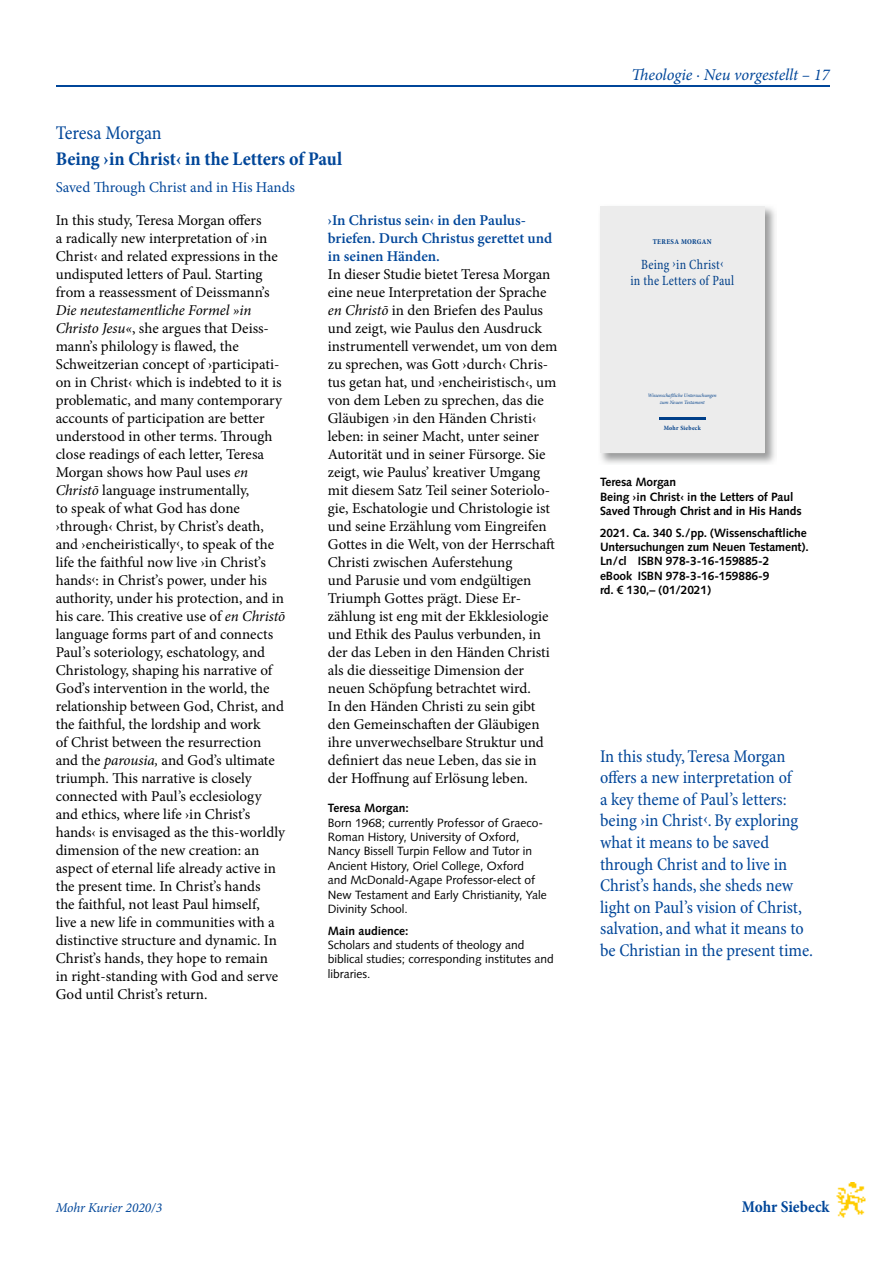
<style>
.page{position:relative;width:893px;height:1263px;background:#fff}
.page>*{position:absolute;margin:0;border:0;box-sizing:border-box;transform-origin:0 0}
.t1{font:700 condensed 19.5px "Minion Pro";color:#004699}
.t2{font:condensed 19.5px "Minion Pro";letter-spacing:-.005em;color:#004699}
.t3{font:condensed 18px/21.6px "Minion Pro";letter-spacing:-.005em;color:#004699}
.t4{font:italic 16.5px "Minion Pro";letter-spacing:-.005em;color:#004699}
.t5{font:700 condensed 16.5px "Minion Pro";color:#004699}
.t6{font:15px/18px "Minion Pro";color:#000}
.t7{font:600 15px/18px "Minion Pro";color:#004699}
.t8{font:15px "Minion Pro";letter-spacing:-.005em;color:#004699}
.t9{font:condensed 14.25px/15.5px "Minion Pro";letter-spacing:.02em;color:#003f89;text-align:center;scale:.91 1}
.t10{font:italic 13.5px "Minion Pro";letter-spacing:-.005em;color:#004699}
.t11{font:12px/14.4px "Syntax LT Std";color:#000}
.t12{font:700 12px/14.4px "Syntax LT Std";letter-spacing:-.01em;color:#000}
.t13{font:700 condensed 7.35px "Minion Pro";letter-spacing:.04em;color:#003f89}
.t14{font:700 6.45px "Minion Pro";letter-spacing:.04em;color:#003f89;scale:.93 1}
.t15{font:italic 5.1px/7.1px "Minion Pro";letter-spacing:-.01em;color:#003f89;text-align:center}
.s1{font-style:italic}
.s2{font-stretch:condensed}
</style>
<div class="page">
<img style="left:836px;top:1182px;width:30px;height:36px">
<hr style="left:56px;top:86px;width:774px;height:1px;background:#004699">
<img style="left:600px;top:206px;width:175px;height:258px">
<div style="left:600px;top:206px;width:164px;height:247px;background:#ececec"></div>
<hr style="left:659px;top:417px;width:46px;height:3px;background:#003f89">
<h1 class="t2" style="left:56px;top:121px;width:108px">Teresa Morgan</h1>
<h1 class="t1" style="left:56px;top:146px;width:288px">Being ›in Christ‹ in the Letters of Paul</h1>
<p class="t8" style="left:56px;top:177px;width:241px">Saved Through Christ and in His Hands</p>
<p class="t6" style="left:56px;top:212px;width:224px">In this study, Teresa Morgan offers<br>a radically new interpretation of ›in Christ‹ and related expressions in the undisputed letters of Paul. Starting from a reassessment of Deissmann’s</p>
<p class="t6" style="left:56px;top:302px;width:231px"><span class="s1">Die neutestamentliche Formel »in Christo Jesu«</span>, she argues that Deiss&shy;mann’s philology is flawed, the Schweitzerian concept of ›participati&shy;on in Christ‹ which is indebted to it is problematic, and many contemporary accounts of participation are better understood in other terms. Through close readings of each letter, Teresa Morgan shows how Paul uses <span class="s1">en Christō</span> language instrumentally,<br>to speak of what God has done ›through‹ Christ, by Christ’s death, and ›encheiristically<span class="s2">‹</span>, to speak of the life the faithful now live ›in Christ’s hands<span class="s2">‹</span>: in Christ’s power, under his authority, under his protection, and in his care. This creative use of <span class="s1">en Christō </span>language forms part of and connects Paul’s soteriology, eschatology, and Christology, shaping his narrative of God’s intervention in the world, the relationship between God, Christ, and the faithful, the lordship and work<br>of Christ between the resurrection and the <span class="s1">parousia,</span> and God’s ultimate triumph. This narrative is closely connected with Paul’s ecclesiology and ethics, where life ›in Christ’s hands‹ is envisaged as the this-worldly dimension of the new creation: an aspect of eternal life already active in the present time. In Christ’s hands<br>the faithful, not least Paul himself,<br>live a new life in communities with a distinctive structure and dynamic. In Christ’s hands, they hope to remain<br>in right-standing with God and serve God until Christ’s return.</p>
<p class="t7" style="left:328px;top:211px;width:226px">›In Christus sein‹ in den Paulus&shy;briefen. Durch Christus gerettet und in seinen Händen.</p>
<p class="t6" style="left:328px;top:266px;width:231px">In dieser Studie bietet T eresa Morgan eine neue Interpretation der Sprache <span class="s1">en Christō</span> in den Briefen des Paulus und zeigt, wie Paulus den Ausdruck instrumentell verwendet, um von dem zu sprechen, was Gott ›durch‹ Chris&shy;tus getan hat, und ›encheiristisch‹, um von dem Leben zu sprechen, das die Gläubigen ›in den Händen Christi‹ leben: in seiner Macht, unter seiner Autorität und in seiner Fürsorge. Sie zeigt, wie Paulus’ kreativer Umgang mit diesem Satz Teil seiner Soteriolo&shy;gie, Eschatologie und Christologie ist und seine Erzählung vom Eingreifen Gottes in die Welt, von der Herrschaft Christi zwischen Auferstehung<br>und Parusie und vom endgültigen Triumph Gottes prägt. Diese Er&shy;zählung ist eng mit der Ekklesiologie und Ethik des Paulus verbunden, in der das Leben in den Händen Christi als die diesseitige Dimension der neuen Schöpfung betrachtet wird.<br>In den Händen Christi zu sein gibt den Gemeinschaften der Gläubigen ihre unverwechselbare Struktur und definiert das neue Leben, das sie in der Hoffnung auf Erlösung leben.</p>
<p class="t12" style="left:328px;top:801px;width:82px">Teresa Morgan:</p>
<p class="t11" style="left:328px;top:815px;width:220px">Born 1968; currently Professor of Graeco-Roman History, University of Oxford, Nancy Bissell Turpin Fellow and Tutor in Ancient History, Oriel College, Oxford<br>and McDonald-Agape Professor-elect of New Testament and Early Christianity, Yale Divinity School.</p>
<p class="t12" style="left:328px;top:923px;width:82px">Main audience:</p>
<p class="t11" style="left:328px;top:938px;width:227px">Scholars and students of theology and biblical studies; corresponding institutes and libraries.</p>
<p class="t4" style="left:632px;top:63px;width:200px">Theologie · Neu vorgestellt – 17</p>
<p class="t13" style="left:653px;top:237px;width:60px">TERESA MORGAN</p>
<p class="t9" style="left:630px;top:258px;width:115px">Being ›in Christ‹<br>in the Letters of Paul</p>
<p class="t15" style="left:648px;top:392px;width:70px">Wissenschaftliche Untersuchungen zum Neuen Testament</p>
<p class="t14" style="left:664px;top:423px;width:41px">Mohr Siebeck</p>
<p class="t12" style="left:600px;top:475px;width:203px">Teresa Morgan<br>Being ›in Christ‹ in the Letters of Paul<br>Saved Through Christ and in His Hands</p>
<p class="t12" style="left:600px;top:525px;width:210px">2021 . Ca. 340 S. / pp. (Wissenschaftliche<br>Untersuchungen zum Neuen Testament).<br>Ln / cl ISBN 978-3-16-159885-2<br>eBook ISBN 978-3-16-159886-9<br>rd. € 130,– (01/2021)</p>
<p class="t3" style="left:600px;top:746px;width:215px">In this study, Teresa Morgan offers a new interpretation of<br>a key theme of Paul’s letters: being ›in Christ‹. By exploring what it means to be saved through Christ and to live in<br>Christ’s hands, she sheds new light on Paul’s vision of Christ, salvation, and what it means to be Christian in the present time.</p>
<p class="t10" style="left:56px;top:1198px;width:108px">Mohr Kurier 2020/3</p>
<p class="t5" style="left:742px;top:1195px;width:89px">Mohr Siebeck</p>
</div>
